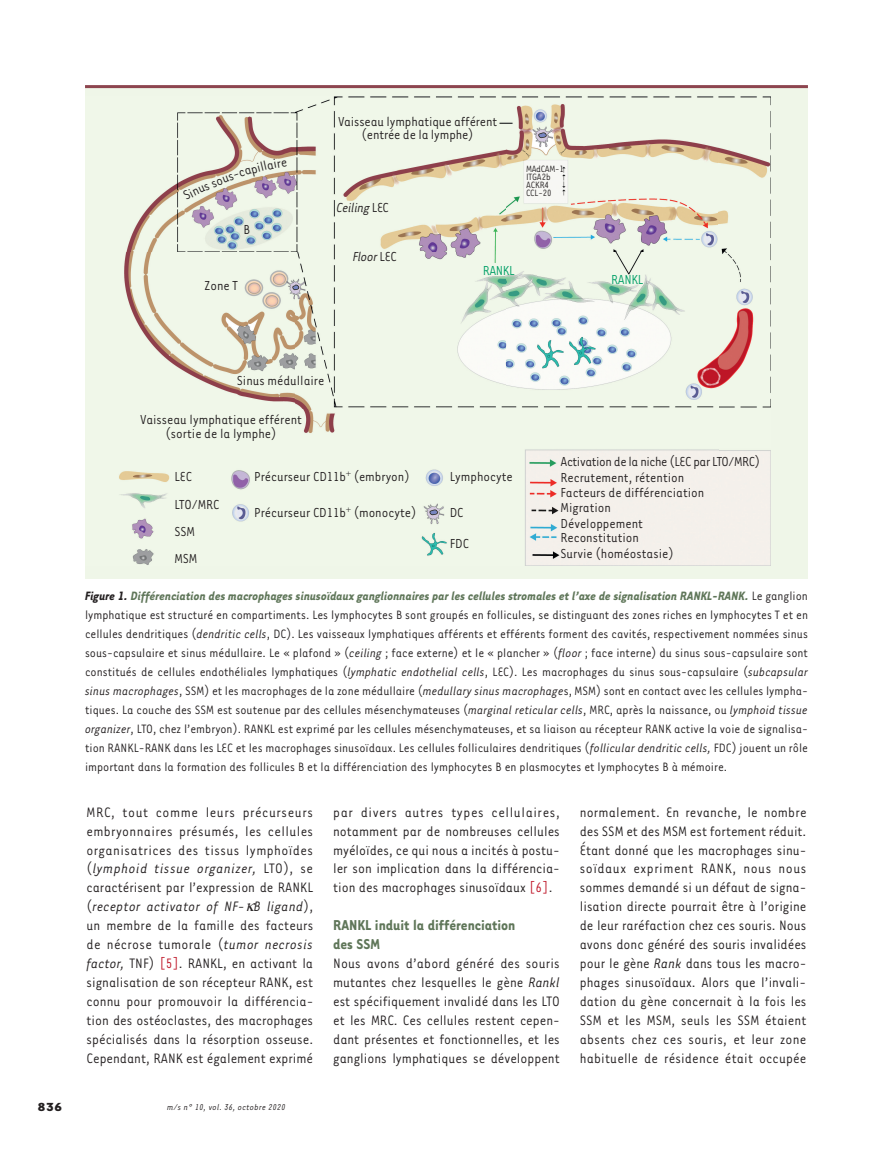
<style>
.page{position:relative;width:893px;height:1149px;background:#fff}
.page>*{position:absolute;margin:0;border:0;box-sizing:border-box;transform-origin:0 0}
.t1{font:700 16.5px/18.9px "Tarzana Narrow";color:#5f7659}
.t2{font:15.75px/18.9px "Tarzana Narrow";color:#231f20;text-align:justify}
.t3{font:15px/16.2px "Tarzana Narrow";color:#231f20}
.t4{font:15px/16.2px "Tarzana Narrow";letter-spacing:-.025em;color:#231f20}
.t5{font:italic 15px "Tarzana Narrow";letter-spacing:-.025em;color:#231f20}
.t6{font:15px "Tarzana Narrow";letter-spacing:-.025em;color:#009f66}
.t7{font:13.95px/18.9px "Tarzana Narrow";color:#231f20;text-align:justify}
.t8{font:700 13.5px "Tarzana Wide";color:#231f20}
.t9{font:10.5px/7.8px "Tarzana Narrow";letter-spacing:-.01em;color:#231f20}
.t10{font:italic 9.75px "Tarzana Narrow";letter-spacing:.025em;color:#231f20}
.s1{font-style:normal}
.s2{font-weight:700;font-style:italic}
.s3{font-weight:700;font-style:italic;color:#5f7659}
.s4{font-style:italic}
.s5{color:#bf182a}
</style>
<div class="page">
<div style="left:85px;top:88px;width:723px;height:490px;background:#eff6e8"></div>
<img style="left:119px;top:97px;width:652px;height:468px">
<hr style="left:85px;top:85px;width:723px;height:3px;background:#8d454f">
<svg style="left:346px;top:471px;width:5px;height:5px"></svg>
<svg style="left:346px;top:507px;width:5px;height:5px"></svg>
<svg style="left:183px;top:159px;width:104px;height:41px"></svg>
<p class="t3" style="left:244px;top:220px;width:8px">B</p>
<p class="t3" style="left:204px;top:277px;width:35px">Zone T</p>
<p class="t3" style="left:338px;top:114px;width:161px;line-height:13.5px;text-align:center">Vaisseau lymphatique afférent (entrée de la lymphe)</p>
<p class="t5" style="left:337px;top:199px;width:54px">Ceiling <span class="s1">LEC</span></p>
<p class="t9" style="left:526px;top:165px;width:39px">MAdCAM-1<br>ITGA2b<br>ACKR4<br>CCL-20</p>
<p class="t5" style="left:353px;top:247px;width:45px">Floor <span class="s1">LEC</span></p>
<p class="t6" style="left:483px;top:261px;width:34px">RANKL</p>
<p class="t6" style="left:611px;top:270px;width:34px">RANKL</p>
<p class="t3" style="left:237px;top:371px;width:89px">Sinus médullaire</p>
<p class="t3" style="left:140px;top:412px;width:163px;line-height:13.5px;text-align:center">Vaisseau lymphatique efférent (sortie de la lymphe)</p>
<p class="t3" style="left:174px;top:468px;width:19px">LEC</p>
<p class="t3" style="left:254px;top:468px;width:157px">Précurseur CD11b (embryon)</p>
<p class="t3" style="left:450px;top:468px;width:65px">Lymphocyte</p>
<p class="t3" style="left:174px;top:490px;width:47px;line-height:27.2px">LTO/MRC<br>SSM<br>MSM</p>
<p class="t3" style="left:254px;top:503px;width:164px">Précurseur CD11b (monocyte)</p>
<p class="t3" style="left:450px;top:496px;width:21px;line-height:30.8px">DC<br>FDC</p>
<p class="t4" style="left:560px;top:452px;width:201px">Activation de la niche (LEC par LTO/MRC)<br>Recrutement, rétention</p>
<p class="t3" style="left:560px;top:498px;width:84px">Migration<br>Développement</p>
<p class="t3" style="left:560px;top:528px;width:115px">Reconstitution<br>Survie (homéostasie)</p>
<p class="t3" style="left:560px;top:484px;width:145px">Facteurs de différenciation</p>
<p class="t7" style="left:85px;top:586px;width:724px"><span class="s2">Figure 1.</span> <span class="s3">Différenciation des macrophages sinusoïdaux ganglionnaires par les cellules stromales et l’axe de signalisation RANKL-RANK.</span> Le ganglion lymphatique est structuré en compartiments. Les lymphocytes B sont groupés en follicules, se distinguant des zones riches en lymphocytes T et en cellules dendritiques (<span class="s4">dendritic cells</span>, DC). Les vaisseaux lymphatiques afférents et efférents forment des cavités, respectivement nommées sinus sous-capsulaire et sinus médullaire. Le « plafond » (<span class="s4">ceiling</span> ; face externe) et le « plancher » (<span class="s4">floor</span> ; face interne) du sinus sous-capsulaire sont constitués de cellules endothéliales lymphatiques (<span class="s4">lymphatic endothelial cells</span>, LEC). Les macrophages du sinus sous-capsulaire (<span class="s4">subcapsular sinus macrophages</span>, SSM) et les macrophages de la zone médullaire (<span class="s4">medullary sinus macrophage</span>s, MSM) sont en contact avec les cellules lympha&shy;tiques. La couche des SSM est soutenue par des cellules mésenchymateuses (<span class="s4">marginal reticular cells</span>, MRC, après la naissance, ou <span class="s4">lymphoid tissue organizer</span>, LTO, chez l’embryon). RANKL est exprimé par les cellules mésenchymateuses, et sa liaison au récepteur RANK active la voie de signalisa&shy;tion RANKL-RANK dans les LEC et les macrophages sinusoïdaux. Les cellules folliculaires dendritiques (<span class="s4">follicular dendritic cells,</span> FDC) jouent un rôle important dans la formation des follicules B et la différenciation des lymphocytes B en plasmocytes et lymphocytes B à mémoire.</p>
<p class="t2" style="left:87px;top:801px;width:228px">MRC, tout comme leurs précurseurs embryonnaires présumés, les cellules organisatrices des tissus lymphoïdes (<span class="s4">lymphoid tissue organizer,</span> LTO), se caractérisent par l’expression de RANKL (<span class="s4">receptor activator of NF- B ligand</span>), un membre de la famille des facteurs de nécrose tumorale (<span class="s4">tumor necrosis factor,</span> TNF) <span class="s5">[5]</span>. RANKL, en activant la signalisation de son récepteur RANK, est connu pour promouvoir la différencia&shy;tion des ostéoclastes, des macrophages spécialisés dans la résorption osseuse.<br>Cependant, RANK est également exprimé</p>
<p class="t8" style="left:38px;top:1097px;width:26px">836</p>
<p class="t10" style="left:167px;top:1100px;width:120px">m/s n° 10, vol. 36, octobre 2020</p>
<p class="t2" style="left:333px;top:801px;width:228px">par divers autres types cellulaires, notamment par de nombreuses cellules myéloïdes, ce qui nous a incités à postu&shy;ler son implication dans la différencia&shy;tion des macrophages sinusoïdaux <span class="s5">[6]</span>.</p>
<p class="t1" style="left:333px;top:914px;width:184px">RANKL induit la différenciation des SSM</p>
<p class="t2" style="left:333px;top:952px;width:228px">Nous avons d’abord généré des souris mutantes chez lesquelles le gène <span class="s4">Rankl </span>est spécifiquement invalidé dans les LTO et les MRC. Ces cellules restent cepen&shy;dant présentes et fonctionnelles, et les ganglions lymphatiques se développent</p>
<p class="t2" style="left:580px;top:801px;width:228px">normalement. En revanche, le nombre des SSM et des MSM est fortement réduit.<br>Étant donné que les macrophages sinu&shy;soïdaux expriment RANK, nous nous sommes demandé si un défaut de signa&shy;lisation directe pourrait être à l’origine de leur raréfaction chez ces souris. Nous avons donc généré des souris invalidées pour le gène <span class="s4">Rank</span> dans tous les macro&shy;phages sinusoïdaux. Alors que l’invali&shy;dation du gène concernait à la fois les SSM et les MSM, seuls les SSM étaient absents chez ces souris, et leur zone habituelle de résidence était occupée</p>
</div>
